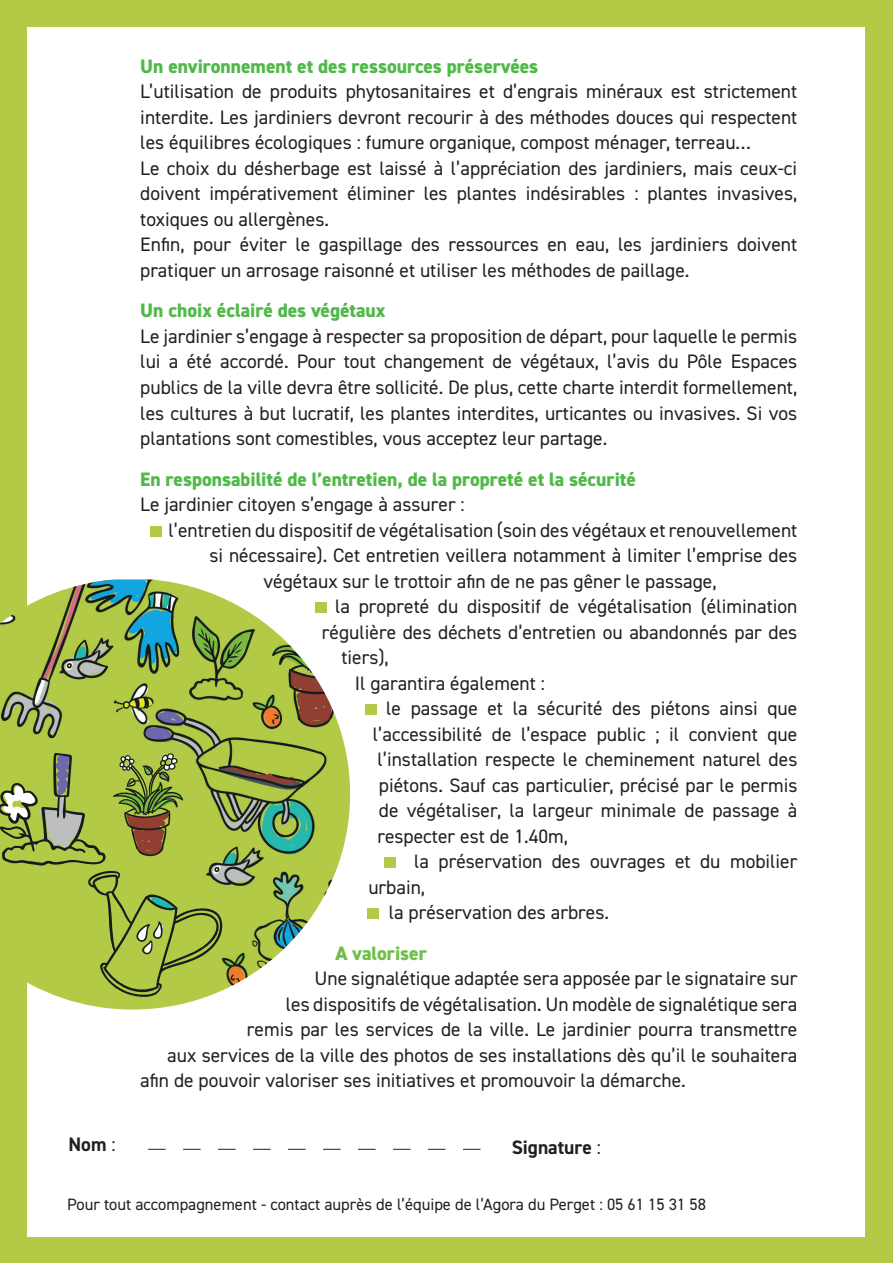
<style>
.page{position:relative;width:893px;height:1263px;background:#b2ca45}
.page>*{position:absolute;margin:0;border:0;box-sizing:border-box;transform-origin:0 0}
.t1{font:19.5px/25.5px "DIN2014";color:#231f20;text-align:justify}
.t2{font:800 19.5px "DIN2014";color:#50b949}
.t3{font:700 19.5px "DIN2014";color:#231f20}
.t4{font:800 19.5px "DIN2014";color:#70bf4c}
.t5{font:16.5px "DIN2014";color:#231f20}
.s1{font-weight:400}
</style>
<div class="page">
<div style="left:28px;top:27px;width:837px;height:1209px;background:#fff"></div>
<img style="left:0;top:579px;width:350px;height:430px">
<svg style="left:0;top:753px;width:222px;height:247px;background:#a1b448"></svg>
<div style="left:150px;top:525px;width:12px;height:11px;background:#b2ca45"></div>
<div style="left:315px;top:602px;width:12px;height:11px;background:#b2ca45"></div>
<div style="left:365px;top:704px;width:12px;height:11px;background:#b2ca45"></div>
<div style="left:384px;top:857px;width:11px;height:11px;background:#b2ca45"></div>
<div style="left:368px;top:908px;width:11px;height:11px;background:#b2ca45"></div>
<div style="left:328px;top:804px;width:16px;height:16px;background:#b2ca45"></div>
<svg style="left:148px;top:1149px;width:332px;height:1px"></svg>
<p class="t3" style="left:69px;top:1132px;width:49px">Nom <span class="s1">:</span></p>
<p class="t2" style="left:140px;top:53px;width:399px">Un environnement et des ressources préservées</p>
<p class="t1" style="left:140px;top:79px;width:659px">L’utilisation de produits phytosanitaires et d’engrais minéraux est strictement interdite. Les jardiniers devront recourir à des méthodes douces qui respectent les équilibres écologiques : fumure organique, compost ménager, terreau…</p>
<p class="t1" style="left:140px;top:155px;width:659px">Le choix du désherbage est laissé à l’appréciation des jardiniers, mais ceux-ci doivent impérativement éliminer les plantes indésirables : plantes invasives, toxiques ou allergènes.</p>
<p class="t1" style="left:140px;top:232px;width:658px">Enfin, pour éviter le gaspillage des ressources en eau, les jardiniers doivent pratiquer un arrosage raisonné et utiliser les méthodes de paillage.</p>
<p class="t2" style="left:140px;top:298px;width:247px">Un choix éclairé des végétaux</p>
<p class="t1" style="left:140px;top:323px;width:658px">Le jardinier s’engage à respecter sa proposition de départ, pour laquelle le permis lui a été accordé. Pour tout changement de végétaux, l’avis du Pôle Espaces publics de la ville devra être sollicité. De plus, cette charte interdit formellement, les cultures à but lucratif, les plantes interdites, urticantes ou invasives. Si vos plantations sont comestibles, vous acceptez leur partage.</p>
<p class="t2" style="left:140px;top:466px;width:497px">En responsabilité de l’entretien, de la propreté et la sécurité</p>
<p class="t1" style="left:140px;top:491px;width:326px">Le jardinier citoyen s’engage à assurer :</p>
<p class="t1" style="left:169px;top:517px;width:630px">l’entretien du dispositif de végétalisation (soin des végétaux et renouvellement</p>
<p class="t1" style="left:209px;top:542px;width:590px">si nécessaire). Cet entretien veillera notamment à limiter l’emprise des</p>
<p class="t1" style="left:263px;top:568px;width:455px">végétaux sur le trottoir afin de ne pas gêner le passage,</p>
<p class="t1" style="left:335px;top:593px;width:464px">la propreté du dispositif de végétalisation (élimination</p>
<p class="t1" style="left:322px;top:619px;width:477px">régulière des déchets d’entretien ou abandonnés par des</p>
<p class="t1" style="left:341px;top:644px;width:49px">tiers),</p>
<p class="t1" style="left:355px;top:670px;width:192px">Il garantira également :</p>
<p class="t1" style="left:386px;top:695px;width:413px">le passage et la sécurité des piétons ainsi que</p>
<p class="t1" style="left:373px;top:721px;width:426px">l’accessibilité de l’espace public ; il convient que</p>
<p class="t1" style="left:377px;top:746px;width:422px">l’installation respecte le cheminement naturel des</p>
<p class="t1" style="left:379px;top:772px;width:420px">piétons. Sauf cas particulier, précisé par le permis</p>
<p class="t1" style="left:379px;top:797px;width:420px">de végétaliser, la largeur minimale de passage à</p>
<p class="t1" style="left:377px;top:823px;width:192px">respecter est de 1.40m,</p>
<p class="t1" style="left:368px;top:848px;width:431px;text-indent:46px">la préservation des ouvrages et du mobilier urbain,</p>
<p class="t1" style="left:389px;top:899px;width:222px">la préservation des arbres.</p>
<p class="t4" style="left:335px;top:940px;width:93px">A valoriser</p>
<p class="t1" style="left:314px;top:965px;width:484px">Une signalétique adaptée sera apposée par le signataire sur</p>
<p class="t1" style="left:286px;top:991px;width:513px">les dispositifs de végétalisation. Un modèle de signalétique sera</p>
<p class="t1" style="left:247px;top:1016px;width:552px">remis par les services de la ville. Le jardinier pourra transmettre</p>
<p class="t1" style="left:167px;top:1042px;width:632px">aux services de la ville des photos de ses installations dès qu’il le souhaitera</p>
<p class="t1" style="left:140px;top:1067px;width:547px">afin de pouvoir valoriser ses initiatives et promouvoir la démarche.</p>
<p class="t3" style="left:512px;top:1134px;width:91px">Signature <span class="s1">:</span></p>
<p class="t5" style="left:67px;top:1194px;width:640px">Pour tout accompagnement - contact auprès de l’équipe de l’Agora du Perget : 05 61 15 31 58</p>
</div>
